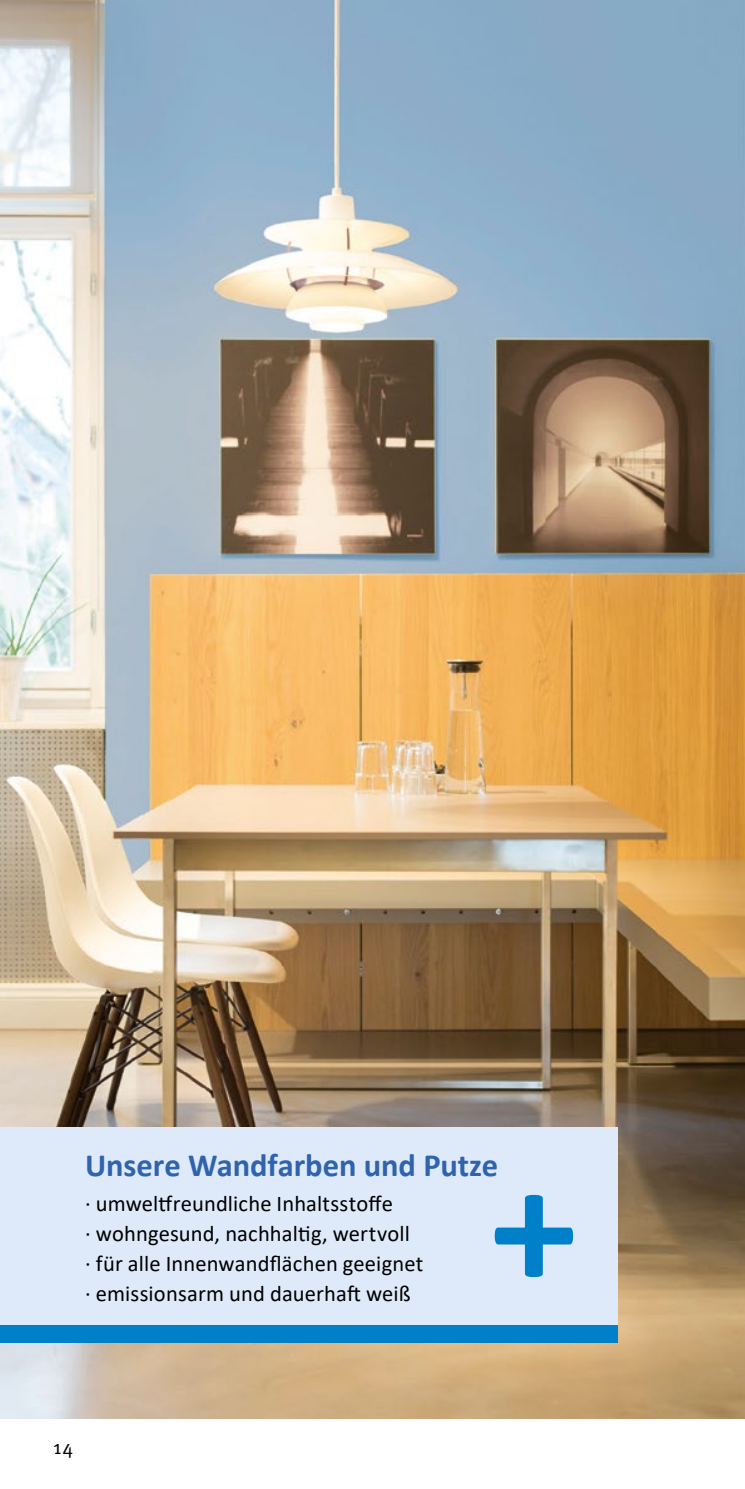
<style>
.page{position:relative;width:745px;height:1489px;background:#fff}
.page>*{position:absolute;margin:0;border:0;box-sizing:border-box;transform-origin:0 0}
.t1{font:700 175px "Calibri";color:#0080c8}
.t2{font:700 32.5px "Calibri";color:#3063ad}
.t3{font:22.5px/30px "Calibri";letter-spacing:.005em;color:#000}
.t4{font:20px "Meta Normal";color:#000}
</style>
<div class="page">
<img style="left:0;top:0;width:744px;height:1417px">
<div style="left:0;top:1127px;width:617px;height:198px;background:#deeaf9"></div>
<div style="left:0;top:1324px;width:617px;height:18px;background:#0080c8"></div>
<h2 class="t2" style="left:85px;top:1141px;width:414px">Unsere Wandfarben und Putze</h2>
<p class="t3" style="left:85px;top:1187px;width:339px">· umweltfreundliche Inhaltsstoffe<br>· wohngesund, nachhaltig, wertvoll<br>· für alle Innenwandflächen geeignet · emissionsarm und dauerhaft weiß</p>
<h1 class="t1" style="left:490px;top:1103px;width:89px">+</h1>
<p class="t4" style="left:53px;top:1435px;width:21px">14</p>
</div>
